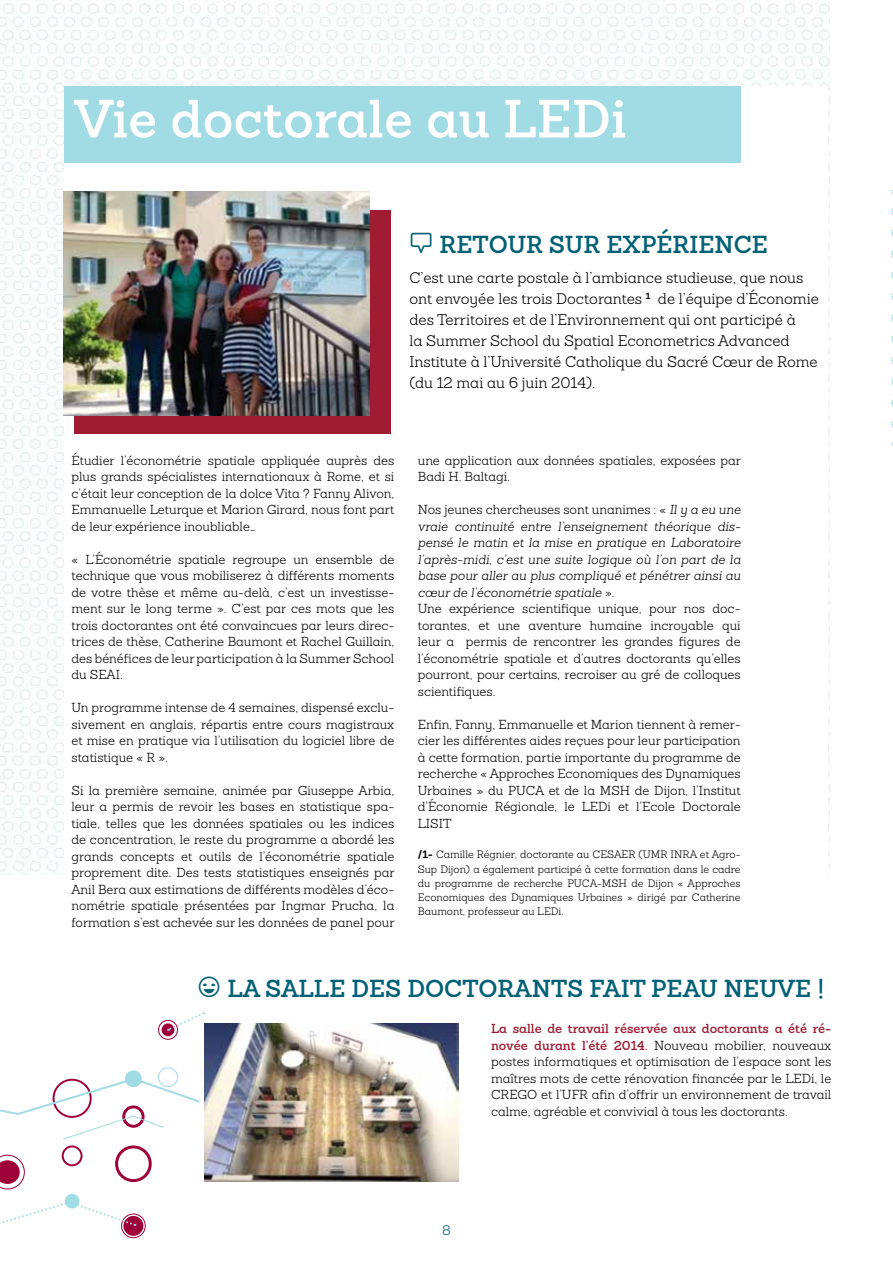
<style>
.page{position:relative;width:893px;height:1263px;background:#fff}
.page>*{position:absolute;margin:0;border:0;box-sizing:border-box;transform-origin:0 0}
.t1{font:600 52.5px "Sanchez";color:#fff}
.t2{font:600 24px "Sanchez";color:#006076}
.t3{font:600 24px "Sanchez";letter-spacing:.045em;color:#006076}
.t4{font:300 15px/21px "Sanchez";color:#000}
.t5{font:300 13.5px "Sanchez";color:#006076}
.t6{font:300 12.75px/16.5px "Sanchez";color:#000;text-align:justify}
.t7{font:300 10.5px/14.2px "Sanchez";color:#000;text-align:justify}
.s1{font-style:italic}
.s2{font-weight:700}
.s3{font-weight:600;color:#9f1c33}
</style>
<div class="page">
<img style="left:0;top:0;width:829px;height:872px">
<div style="left:65px;top:86px;width:763px;height:1095px;background:#fff"></div>
<div style="left:65px;top:86px;width:676px;height:77px;background:#a1dbe4"></div>
<div style="left:115px;top:1145px;width:37px;height:37px;border:3px solid #9e0039;border-radius:50%"></div>
<div style="left:125px;top:1070px;width:17px;height:17px;background:#a1dbe4;border-radius:50%"></div>
<div style="left:65px;top:1194px;width:14px;height:14px;background:#a1dbe4;border-radius:50%"></div>
<div style="left:121px;top:1213px;width:25px;height:25px;border:1px solid #9e0039;border-radius:50%"></div>
<div style="left:158px;top:1020px;width:20px;height:20px;border:1px solid #9e0039;border-radius:50%"></div>
<div style="left:158px;top:1067px;width:20px;height:20px;border:1px solid #a1dbe4;border-radius:50%"></div>
<div style="left:62px;top:1145px;width:21px;height:21px;border:2px solid #9e0039;border-radius:50%"></div>
<svg style="left:0;top:1155px;width:25px;height:34px"></svg>
<div style="left:123px;top:1216px;width:20px;height:20px;background:#9e0039;border-radius:50%"></div>
<div style="left:162px;top:1023px;width:12px;height:13px;background:#9e0039;border-radius:50%"></div>
<svg style="left:0;top:1200px;width:136px;height:39px"></svg>
<svg style="left:0;top:1077px;width:200px;height:63px"></svg>
<svg style="left:167px;top:1012px;width:37px;height:20px"></svg>
<div style="left:74px;top:210px;width:316px;height:224px;background:#9f1c33"></div>
<img style="left:64px;top:191px;width:306px;height:224px">
<img style="left:204px;top:1024px;width:255px;height:157px">
<svg style="left:891px;top:190px;width:2px;height:256px"></svg>
<h1 class="t1" style="left:74px;top:84px;width:554px">Vie doctorale au LEDi</h1>
<h2 class="t2" style="left:439px;top:228px;width:277px">Retour sur expé rience</h2>
<p class="t4" style="left:409px;top:268px;width:411px">C’est une carte postale à l’ambiance studieuse, que nous ont envoyée les trois Doctorantes <sup>1</sup> de l’équipe d’Économie des Territoires et de l’Environnement qui ont participé à<br>la Summer School du Spatial Econometrics Advanced Institute à l’Université Catholique du Sacré Cœur de Rome (du 12 mai au 6 juin 2014).</p>
<p class="t6" style="left:72px;top:452px;width:324px">Étudier l’économétrie spatiale appliquée auprès des plus grands spécialistes internationaux à Rome, et si c’était leur conception de la dolce Vita ? Fanny Alivon, Emmanuelle Leturque et Marion Girard, nous font part de leur expérience inoubliable…</p>
<p class="t6" style="left:72px;top:551px;width:324px">« L’Économétrie spatiale regroupe un ensemble de technique que vous mobiliserez à différents moments de votre thèse et même au-delà, c’est un investisse&shy;ment sur le long terme ». C’est par ces mots que les trois doctorantes ont été convaincues par leurs direc&shy;trices de thèse, Catherine Baumont et Rachel Guillain, des bénéfices de leur participation à la Summer School du SEAI.</p>
<p class="t6" style="left:72px;top:699px;width:324px">Un programme intense de 4 semaines, dispensé exclu&shy;sivement en anglais, répartis entre cours magistraux et mise en pratique via l’utilisation du logiciel libre de statistique « R ».</p>
<p class="t6" style="left:72px;top:782px;width:325px">Si la première semaine, animée par Giuseppe Arbia, leur a permis de revoir les bases en statistique spa&shy;tiale, telles que les données spatiales ou les indices de concentration, le reste du programme a abordé les grands concepts et outils de l’économétrie spatiale proprement dite. Des tests statistiques enseignés par Anil Bera aux estimations de différents modèles d’éco&shy;nométrie spatiale présentées par Ingmar Prucha, la formation s’est achevée sur les données de panel pour</p>
<p class="t6" style="left:418px;top:452px;width:325px">une application aux données spatiales, exposées par<br>Badi H. Baltagi.</p>
<p class="t6" style="left:418px;top:501px;width:324px;text-align:left">Nos jeunes chercheuses sont unanimes : « <span class="s1">Il y a eu une vraie continuité entre l’enseignement théorique dis&shy;pensé le matin et la mise en pratique en Laboratoire l’après-midi, c’est une suite logique où l’on part de la base pour aller au plus compliqué et pénétrer ainsi au cœur de l’économétrie spatiale</span> ».<br>Une expérience scientifique unique, pour nos doc&shy;torantes, et une aventure humaine incroyable qui leur a permis de rencontrer les grandes figures de l’économétrie spatiale et d’autres doctorants qu’elles pourront, pour certains, recroiser au gré de colloques scientifiques.</p>
<p class="t6" style="left:418px;top:716px;width:324px">Enfin, Fanny, Emmanuelle et Marion tiennent à remer&shy;cier les différentes aides reçues pour leur participation à cette formation, partie importante du programme de recherche « Approches Economiques des Dynamiques Urbaines » du PUCA et de la MSH de Dijon, l’Institut d’Économie Régionale, le LEDi et l’Ecole Doctorale LISIT</p>
<p class="t7" style="left:418px;top:847px;width:324px"><span class="s2">/1-</span> Camille Régnier, doctorante au CESAER (UMR INRA et Agro-Sup Dijon) a également participé à cette formation dans le cadre du programme de recherche PUCA-MSH de Dijon « Approches Economiques des Dynamiques Urbaines » dirigé par Catherine Baumont, professeur au LEDi.</p>
<h2 class="t2" style="left:227px;top:972px;width:88px">La salle</h2>
<h2 class="t2" style="left:351px;top:972px;width:17px">des</h2>
<h2 class="t3" style="left:407px;top:972px;width:418px">doctorants fait peau neuve !</h2>
<p class="t6" style="left:491px;top:1020px;width:342px"><span class="s3">La salle de travail réservée aux doctorants a été ré&shy;novée durant l’été 2014.</span> Nouveau mobilier, nouveaux postes informatiques et optimisation de l’espace sont les maîtres mots de cette rénovation financée par le LEDi, le CREGO et l’UFR afin d’offrir un environnement de travail calme, agréable et convivial à tous les doctorants.</p>
<p class="t5" style="left:442px;top:1221px;width:10px">8</p>
</div>
